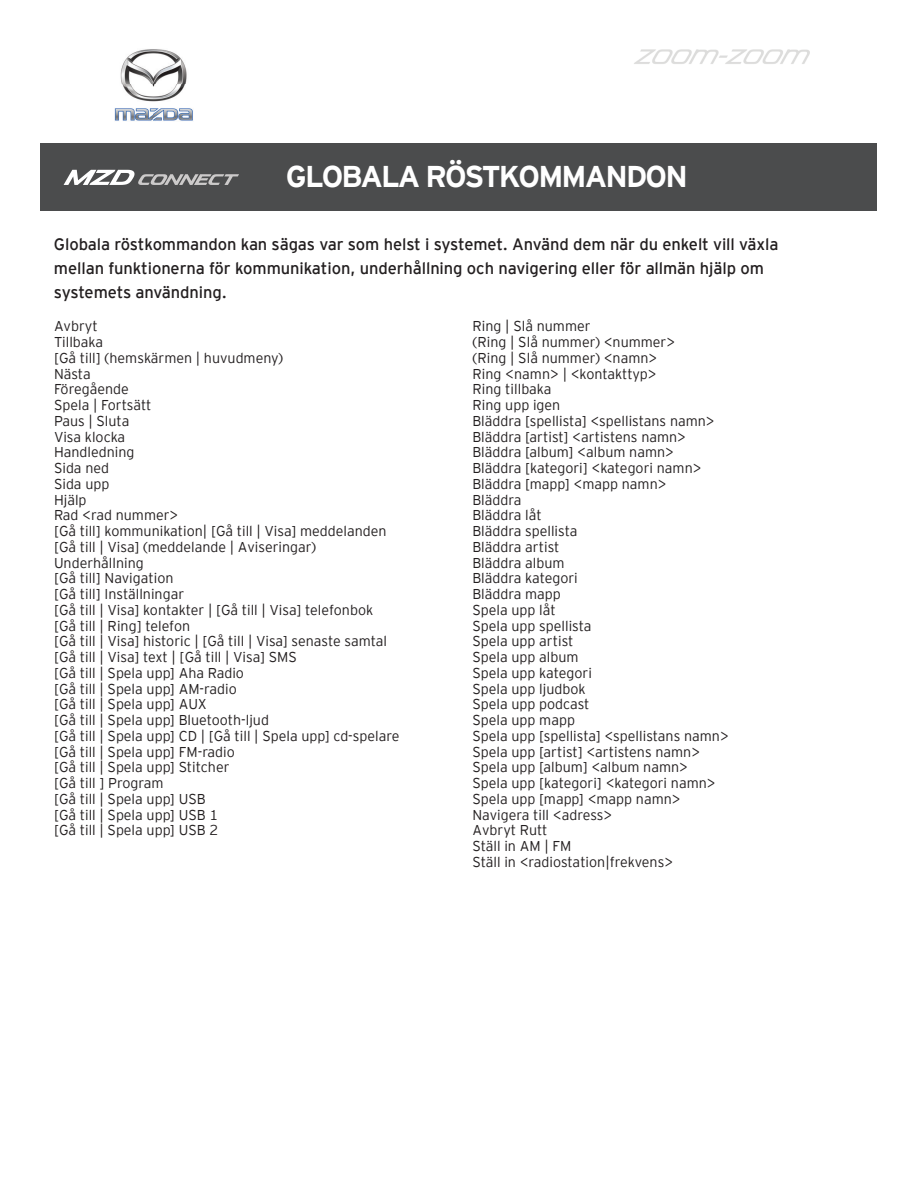
<style>
.page{position:relative;width:918px;height:1188px;background:#fff}
.page>*{position:absolute;margin:0;border:0;box-sizing:border-box;transform-origin:0 0}
.t1{font:700 30px "Interstate Mazda";letter-spacing:-.06em;color:#fff}
.t2{font:16.5px/24px "Interstate Mazda";letter-spacing:-.005em;color:#231f20}
.t3{font:300 14.25px/15.8px "Interstate Mazda";color:#231f20}
</style>
<div class="page">
<div style="left:40px;top:144px;width:838px;height:67px;background:#4b4c4d"></div>
<img style="left:634px;top:49px;width:176px;height:15px">
<img style="left:114px;top:49px;width:79px;height:72px">
<svg style="left:64px;top:170px;width:175px;height:15px"></svg>
<h1 class="t1" style="left:286px;top:155px;width:403px">GLOBALA RÖSTKOMMANDON</h1>
<p class="t2" style="left:54px;top:231px;width:726px">Globala röstkommandon kan sägas var som helst i systemet. Använd dem när du enkelt vill växla mellan funktionerna för kommunikation, underhållning och navigering eller för allmän hjälp om systemets användning.</p>
<p class="t3" style="left:472px;top:318px;width:258px">Ring | Slå nummer<br>(Ring | Slå nummer) &lt;nummer&gt;<br>(Ring | Slå nummer) &lt;namn&gt;<br>Ring &lt;namn&gt; | &lt;kontakttyp&gt;<br>Ring tillbaka<br>Ring upp igen<br>Bläddra [spellista] &lt;spellistans namn&gt;<br>Bläddra [artist] &lt;artistens namn&gt;<br>Bläddra [album] &lt;album namn&gt;<br>Bläddra [kategori] &lt;kategori namn&gt;<br>Bläddra [mapp] &lt;mapp namn&gt;<br>Bläddra<br>Bläddra låt<br>Bläddra spellista<br>Bläddra artist<br>Bläddra album<br>Bläddra kategori<br>Bläddra mapp<br>Spela upp låt<br>Spela upp spellista<br>Spela upp artist<br>Spela upp album<br>Spela upp kategori<br>Spela upp ljudbok<br>Spela upp podcast<br>Spela upp mapp<br>Spela upp [spellista] &lt;spellistans namn&gt;<br>Spela upp [artist] &lt;artistens namn&gt;<br>Spela upp [album] &lt;album namn&gt;<br>Spela upp [kategori] &lt;kategori namn&gt;<br>Spela upp [mapp] &lt;mapp namn&gt;<br>Navigera till &lt;adress&gt;<br>Avbryt Rutt<br>Ställ in AM | FM<br>Ställ in &lt;radiostation|frekvens&gt;</p>
<p class="t3" style="left:54px;top:318px;width:347px">Avbryt<br>Tillbaka<br>[Gå till] (hemskärmen | huvudmeny)<br>Nästa<br>Föregående<br>Spela | Fortsätt<br>Paus | Sluta<br>Visa klocka<br>Handledning<br>Sida ned<br>Sida upp<br>Hjälp<br>Rad &lt;rad nummer&gt;<br>[Gå till] kommunikation| [Gå till | Visa] meddelanden [Gå till | Visa] (meddelande | Aviseringar)<br>Underhållning<br>[Gå till] Navigation<br>[Gå till] Inställningar<br>[Gå till | Visa] kontakter | [Gå till | Visa] telefonbok<br>[Gå till | Ring] telefon<br>[Gå till | Visa] historic | [Gå till | Visa] senaste samtal [Gå till | Visa] text | [Gå till | Visa] SMS<br>[Gå till | Spela upp] Aha Radio<br>[Gå till | Spela upp] AM-radio<br>[Gå till | Spela upp] AUX<br>[Gå till | Spela upp] Bluetooth-ljud<br>[Gå till | Spela upp] CD | [Gå till | Spela upp] cd-spelare [Gå till | Spela upp] FM-radio<br>[Gå till | Spela upp] Stitcher<br>[Gå till ] Program<br>[Gå till | Spela upp] USB<br>[Gå till | Spela upp] USB 1<br>[Gå till | Spela upp] USB 2</p>
</div>
